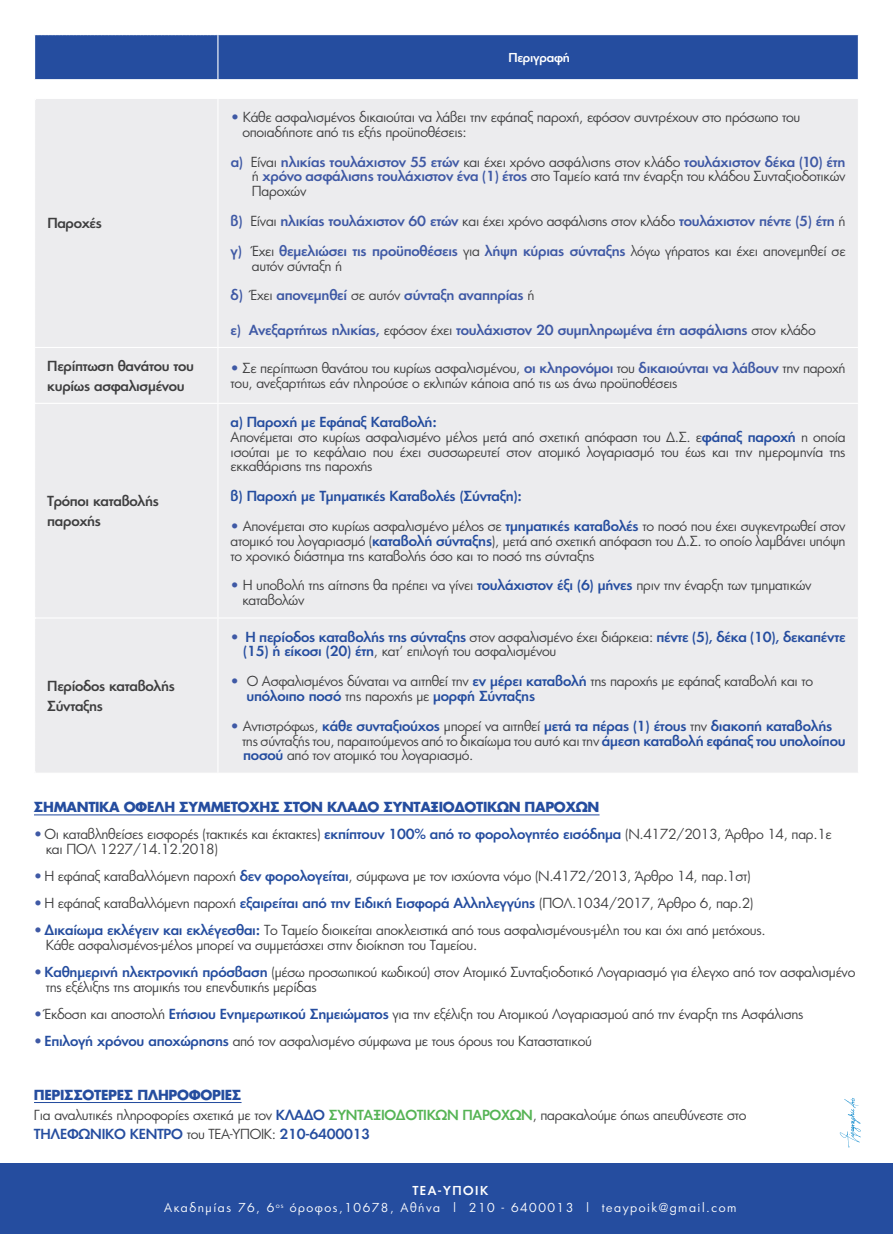
<style>
.page{position:relative;width:893px;height:1234px;background:#fff}
.page>*{position:absolute;margin:0;border:0;box-sizing:border-box;transform-origin:0 0}
.t1{font:13.5px/14.9px "PF Futura Neu";letter-spacing:-.025em;color:#3e3e3f}
.t2{font:500 13.5px "PF Futura Neu";letter-spacing:-.02em;color:#3f59a5}
.t3{font:500 13.5px/14.9px "PF Futura Neu";letter-spacing:-.02em;color:#254d9f}
.t4{font:500 13.5px/19.5px "PF Futura Neu";letter-spacing:-.025em;color:#3e3e3f}
.t5{font:700 13.5px "PF Futura Neu";letter-spacing:-.025em;color:#254d9f}
.t6{font:12px/16.5px "PF Futura Neu";letter-spacing:.125em;color:#fff;text-align:center}
.t7{font:500 12px "PF Futura Neu";letter-spacing:-.025em;color:#fff}
.s1{color:#3f59a5}
.s2{font-weight:500;color:#3f59a5}
.s3{font-weight:400;color:#3e3e3f}
.s4{font-weight:500;color:#254d9f}
.s5{font-weight:400;color:#3f59a5}
.s6{font-weight:700;color:#254d9f}
.s7{font-weight:500;color:#56b455}
.s8{font-weight:500}
</style>
<div class="page">
<svg style="left:840px;top:1098px;width:21px;height:49px"></svg>
<hr style="left:34px;top:814px;width:565px;height:1px;background:#254d9f">
<hr style="left:34px;top:1101px;width:208px;height:1px;background:#254d9f">
<div style="left:36px;top:99px;width:181px;height:673px;background:#ececee"></div>
<div style="left:219px;top:99px;width:639px;height:673px;background:#ececee"></div>
<div style="left:35px;top:347px;width:183px;height:56px;background:#ececee"></div>
<hr style="left:218px;top:347px;width:641px;height:1px;background:#fff">
<svg style="left:35px;top:100px;width:1px;height:671px"></svg>
<hr style="left:35px;top:347px;width:183px;height:1px;background:#fff">
<hr style="left:217px;top:348px;width:1px;height:54px;background:#fff">
<hr style="left:35px;top:402px;width:183px;height:2px;background:#fff">
<hr style="left:35px;top:617px;width:183px;height:1px;background:#fff">
<hr style="left:218px;top:402px;width:641px;height:2px;background:#fff">
<hr style="left:218px;top:617px;width:641px;height:1px;background:#fff">
<div style="left:35px;top:35px;width:823px;height:45px;background:#254d9f"></div>
<div style="left:0;top:1163px;width:893px;height:70px;background:#254d9f"></div>
<p class="t4" style="left:47px;top:213px;width:56px">Παροχές</p>
<p class="t7" style="left:508px;top:49px;width:63px">Περιγραφή</p>
<p class="t1" style="left:242px;top:109px;width:559px;text-indent:-12px"><span class="s1">•</span> Κάθε ασφαλισμένος δικαιούται να λάβει την εφάπαξ παροχή, εφόσον συντρέχουν στο πρόσωπο του οποιαδήποτε από τις εξής προϋποθέσεις:</p>
<p class="t1" style="left:252px;top:154px;width:595px;text-align:justify;text-indent:-21px"><span class="s2">α)</span> Είναι <span class="s2">ηλικίας τουλάχιστον 55 ετών</span> και έχει χρόνο ασφάλισης στον κλάδο <span class="s2">τουλάχιστον δέκα (10) έτη </span>ή <span class="s2">χρόνο ασφάλισης τουλάχιστον ένα (1) έτος</span> στο Ταμείο κατά την έναρξη του κλάδου Συνταξιοδοτικών Παροχών</p>
<p class="t2" style="left:231px;top:212px;width:616px">β) <span class="s3">Είναι</span> ηλικίας τουλάχιστον 60 ετών <span class="s3">και έχει χρόνο ασφάλισης στον κλάδο</span> τουλάχιστον πέντε (5) έτη <span class="s3">ή</span></p>
<p class="t1" style="left:252px;top:243px;width:595px;text-indent:-21px"><span class="s2">γ)</span> Έχει <span class="s2">θεμελιώσει τις προϋποθέσεις</span> για <span class="s2">λήψη κύριας σύνταξης</span> λόγω γήρατος και έχει απονεμηθεί σε αυτόν σύνταξη ή</p>
<p class="t2" style="left:231px;top:286px;width:305px">δ) <span class="s3">Έχει</span> απονεμηθεί <span class="s3">σε αυτόν</span> σύνταξη αναπηρίας <span class="s3">ή</span></p>
<p class="t2" style="left:231px;top:320px;width:586px">ε) Ανεξαρτήτως ηλικίας, <span class="s3">εφόσον έχει</span> τουλάχιστον 20 συμπληρωμένα έτη ασφάλισης <span class="s3">στον κλάδο</span></p>
<p class="t4" style="left:47px;top:356px;width:148px">Περίπτωση θανάτου του κυρίως ασφαλισμένου</p>
<p class="t1" style="left:231px;top:361px;width:616px"><span class="s1">•</span> Σε περίπτωση θανάτου του κυρίως ασφαλισμένου, <span class="s2">οι κληρονόμοι</span> του <span class="s2">δικαιούνται να λάβουν</span> την παροχή του, ανεξαρτήτως εάν πληρούσε ο εκλιπών κάποια από τις ως άνω προϋποθέσεις</p>
<p class="t4" style="left:47px;top:491px;width:113px">Τρόποι καταβολής παροχής</p>
<p class="t1" style="left:231px;top:414px;width:616px"><span class="s4">α) Παροχή με Εφάπαξ Καταβολή:<br></span>Απονέμεται στο κυρίως ασφαλισμένο μέλος μετά από σχετική απόφαση του Δ.Σ. ε<span class="s4">φάπαξ παροχή</span> η οποία ισούται με το κεφάλαιο που έχει συσσωρευτεί στον ατομικό λογαριασμό του έως και την ημερομηνία της εκκαθάρισης της παροχής</p>
<p class="t3" style="left:231px;top:488px;width:293px">β) Παροχή με Τμηματικές Καταβολές (Σύνταξη):</p>
<p class="t1" style="left:231px;top:518px;width:616px;text-align:justify"><span class="s1">•</span> Απονέμεται στο κυρίως ασφαλισμένο μέλος σε <span class="s4">τμηματικές καταβολές</span> το ποσό που έχει συγκεντρωθεί στον ατομικό του λογαριασμό (<span class="s4">καταβολή σύνταξης</span>), μετά από σχετική απόφαση του Δ.Σ. το οποίο λαμβάνει υπόψη το χρονικό διάστημα της καταβολής όσο και το ποσό της σύνταξης</p>
<p class="t1" style="left:242px;top:577px;width:570px;text-indent:-12px"><span class="s1">•</span> Η υποβολή της αίτησης θα πρέπει να γίνει <span class="s4">τουλάχιστον έξι (6) μήνες</span> πριν την έναρξη των τμηματικών καταβολών</p>
<p class="t3" style="left:243px;top:628px;width:604px;text-indent:-13px"><span class="s5">•</span> Η περίοδος καταβολής της σύνταξης <span class="s3">στον ασφαλισμένο έχει διάρκεια:</span> πέντε (5), δέκα (10), δεκαπέντε (15) ή είκοσι (20) έτη<span class="s3">, κατ’ επιλογή του ασφαλισμένου</span></p>
<p class="t1" style="left:246px;top:673px;width:568px;text-indent:-16px"><span class="s1">•</span> Ο Ασφαλισμένος δύναται να αιτηθεί την <span class="s4">εν μέρει καταβολή</span> της παροχής με εφάπαξ καταβολή και το <span class="s4">υπόλοιπο ποσό</span> της παροχής με <span class="s4">μορφή Σύνταξης</span></p>
<p class="t1" style="left:242px;top:718px;width:605px;text-indent:-11px"><span class="s1">•</span> Αντιστρόφως, <span class="s4">κάθε συνταξιούχος</span> μπορεί να αιτηθεί <span class="s4">μετά τα πέρας (1) έτους</span> την <span class="s4">διακοπή καταβολής </span>της σύνταξής του, παραιτούμενος από το δικαίωμα του αυτό και την <span class="s4">άμεση καταβολή εφάπαξ του υπολοίπου ποσού</span> από τον ατομικό του λογαριασμό.</p>
<p class="t5" style="left:34px;top:797px;width:567px">ΣΗΜΑΝΤΙΚΑ ΟΦΕΛΗ ΣΥΜΜΕΤΟΧΗΣ ΣΤΟΝ ΚΛΑΔΟ ΣΥΝΤΑΞΙΟΔΟΤΙΚΩΝ ΠΑΡΟΧΩΝ</p>
<p class="t1" style="left:46px;top:826px;width:788px;text-indent:-12px"><span class="s1">•</span> Οι καταβληθείσες εισφορές (τακτικές και έκτακτες) <span class="s4">εκπίπτουν 100% από το φορολογητέο εισόδημα</span> (Ν.4172/2013, Άρθρο 14, παρ.1ε και ΠΟΛ 1227/14.12.2018)</p>
<p class="t1" style="left:34px;top:868px;width:718px"><span class="s1">•</span> Η εφάπαξ καταβαλλόμενη παροχή <span class="s4">δεν φορολογείται</span>, σύμφωνα με τον ισχύοντα νόμο (Ν.4172/2013, Άρθρο 14, παρ.1στ)</p>
<p class="t1" style="left:34px;top:895px;width:721px"><span class="s1">•</span> Η εφάπαξ καταβαλλόμενη παροχή <span class="s4">εξαιρείται από την Ειδική Εισφορά Αλληλεγγύης</span> (ΠΟΛ.1034/2017, Άρθρο 6, παρ.2)</p>
<p class="t1" style="left:46px;top:922px;width:721px;text-indent:-12px"><span class="s1">•</span> <span class="s4">Δικαίωμα εκλέγειν και εκλέγεσθαι:</span> Το Ταμείο διοικείται αποκλειστικά από τους ασφαλισμένους-μέλη του και όχι από μετόχους.<br>Κάθε ασφαλισμένος-μέλος μπορεί να συμμετάσχει στην διοίκηση του Ταμείου.</p>
<p class="t1" style="left:46px;top:964px;width:811px;text-indent:-12px"><span class="s1">•</span> <span class="s4">Καθημερινή ηλεκτρονική πρόσβαση</span> (μέσω προσωπικού κωδικού) στον Ατομικό Συνταξιοδοτικό Λογαριασμό για έλεγχο από τον ασφαλισμένο της εξέλιξης της ατομικής του επενδυτικής μερίδας</p>
<p class="t1" style="left:34px;top:1006px;width:771px"><span class="s1">•</span> Έκδοση και αποστολή <span class="s4">Ετήσιου Ενημερωτικού Σημειώματος</span> για την εξέλιξη του Ατομικού Λογαριασμού από την έναρξη της Ασφάλισης</p>
<p class="t1" style="left:34px;top:1033px;width:559px"><span class="s1">•</span> <span class="s4">Επιλογή χρόνου αποχώρησης</span> από τον ασφαλισμένο σύμφωνα με τους όρους του Καταστατικού</p>
<p class="t1" style="left:34px;top:1084px;width:714px;line-height:19.5px"><span class="s6">ΠΕΡΙΣΣΟΤΕΡΕΣ ΠΛΗΡΟΦΟΡΙΕΣ<br></span>Για αναλυτικές πληροφορίες σχετικά με τον <span class="s4">ΚΛΑΔΟ</span> <span class="s7">ΣΥΝΤΑΞΙΟΔΟΤΙΚΩΝ ΠΑΡΟΧΩΝ</span>, παρακαλούμε όπως απευθύνεστε στο<br><span class="s4">ΤΗΛΕΦΩΝΙΚΟ ΚΕΝΤΡΟ</span> του ΤΕΑ-ΥΠΟΙΚ: <span class="s4">210-6400013</span></p>
<p class="t4" style="left:47px;top:676px;width:129px">Περίοδος καταβολής<br>Σύνταξης</p>
<p class="t6" style="left:164px;top:1182px;width:574px"><span class="s8">ΤΕΑ-ΥΠΟΙΚ<br></span>Ακαδημίας 76, 6<sup>ος</sup> όροφος,10678, Αθήνα | 210 - 6400013 | teaypoik@gmail.com</p>
</div>
